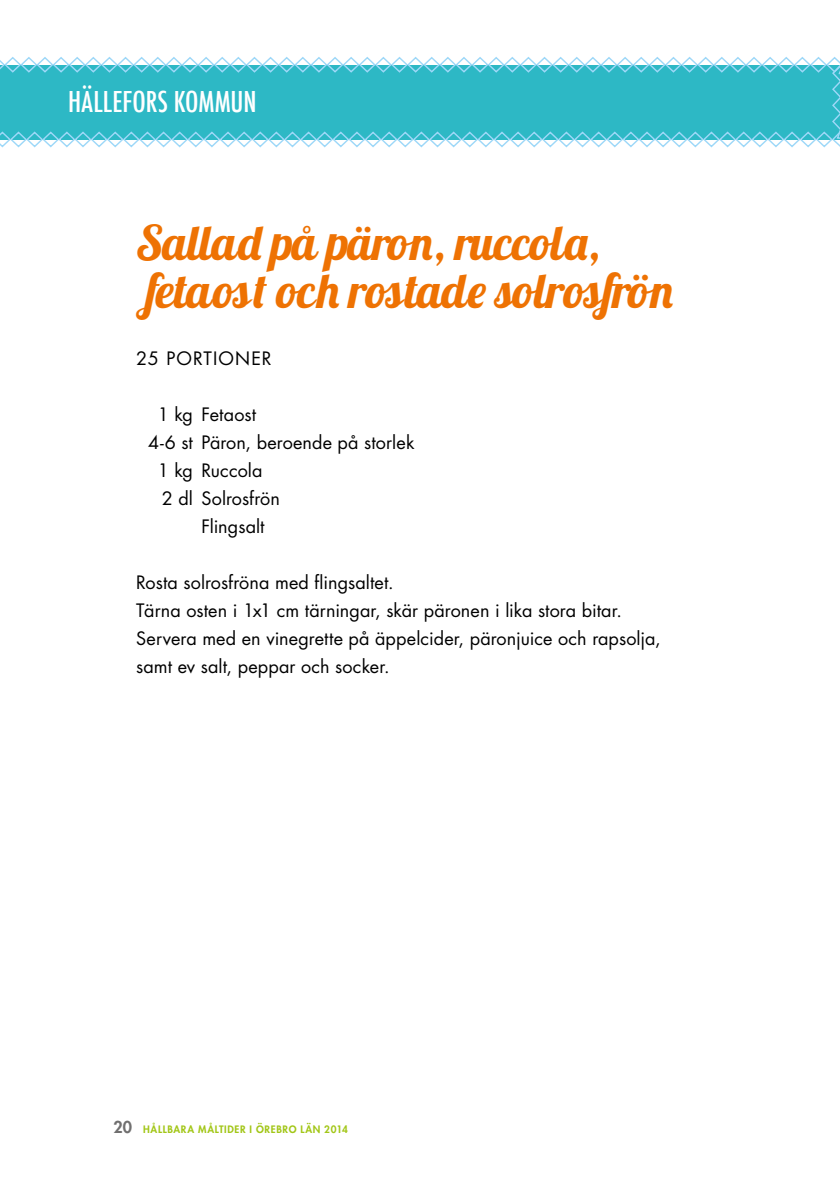
<style>
.page{position:relative;width:840px;height:1191px;background:#fff}
.page>*{position:absolute;margin:0;border:0;box-sizing:border-box;transform-origin:0 0}
.t1{font:48px/48px "Lobster 1.4";letter-spacing:-.015em;color:#ee7203}
.t2{font:500 condensed 28px "Futura";color:#fff}
.t3{font:18px/28px "Futura";letter-spacing:.005em;color:#000}
.t4{font:18px "Futura";letter-spacing:.06em;color:#000}
.t5{font:800 10px "Futura";letter-spacing:.065em;color:#a2c617}
.s1{font-size:16px;color:#706f6f}
</style>
<div class="page">
<svg style="left:0;top:57px;width:840px;height:91px;background:#52c4d1"></svg>
<h2 class="t2" style="left:68px;top:83px;width:190px">HÄLLEFORS KOMMUN</h2>
<h1 class="t1" style="left:136px;top:218px;width:538px">Sallad på päron, ruccola, fetaost och rostade solrosfrön</h1>
<p class="t4" style="left:136px;top:345px;width:133px">25 portion er</p>
<p class="t3" style="left:158px;top:400px;width:100px">1 kg Fetaost</p>
<p class="t3" style="left:148px;top:428px;width:268px">4-6 st Päron, beroende på storlek</p>
<p class="t3" style="left:158px;top:456px;width:106px">1 kg Ruccola</p>
<p class="t3" style="left:162px;top:484px;width:120px">2 dl Solrosfrön</p>
<p class="t3" style="left:201px;top:512px;width:65px">Flingsalt</p>
<p class="t3" style="left:136px;top:568px;width:525px">Rosta solrosfröna med flingsaltet.<br>Tärna osten i 1x1 cm tärningar, skär päronen i lika stora bitar.<br>Servera med en vinegrette på äppelcider, päronjuice och rapsolja, samt ev salt, peppar och socker.</p>
<p class="t5" style="left:113px;top:1122px;width:236px"><span class="s1">20</span> HÅLLBARA MÅLTIDER I ÖREBRO LÄN 2014</p>
</div>
